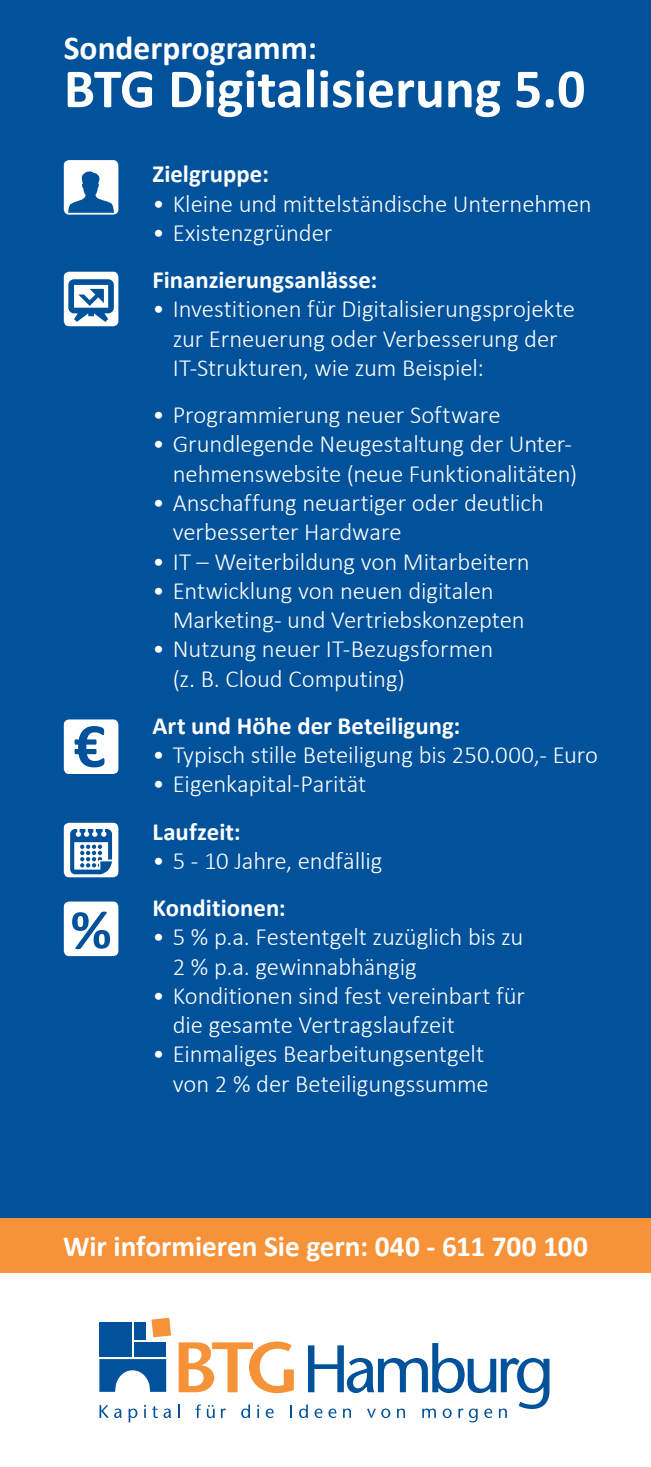
<style>
.page{position:relative;width:651px;height:1467px;background:#fff}
.page>*{position:absolute;margin:0;border:0;box-sizing:border-box;transform-origin:0 0}
.t1{font:700 55.8px "Calibri";color:#fff}
.t2{font:700 33.52px "Calibri";color:#fff}
.Zwischenhead_10_5_16{font:700 29.25px "Calibri";letter-spacing:-.005em;color:#fff}
.t3{font:300 24.75px/29.2px "Calibri";letter-spacing:-.005em;color:#fff}
.Zwischenhead_10_5_16-2{font:700 24.75px "Calibri";color:#fff}
</style>
<div class="page">
<div style="left:0;top:0;width:651px;height:1241px;background:#01529b"></div>
<div style="left:64px;top:272px;width:54px;height:54px;background:#fff;border-radius:5px"></div>
<svg style="left:68px;top:279px;width:46px;height:43px"></svg>
<div style="left:64px;top:719px;width:54px;height:55px;background:#fff;border-radius:5px"></div>
<svg style="left:74px;top:726px;width:30px;height:41px"></svg>
<div style="left:64px;top:902px;width:54px;height:54px;background:#fff;border-radius:5px"></div>
<svg style="left:72px;top:912px;width:38px;height:37px"></svg>
<div style="left:64px;top:160px;width:54px;height:55px;background:#fff;border-radius:5px"></div>
<svg style="left:68px;top:171px;width:46px;height:42px"></svg>
<div style="left:64px;top:823px;width:54px;height:54px;background:#fff;border-radius:5px"></div>
<svg style="left:70px;top:829px;width:42px;height:45px"></svg>
<div style="left:0;top:1218px;width:651px;height:54px;background:#f69238"></div>
<div style="left:99px;top:1322px;width:33px;height:35px;background:#01529b"></div>
<div style="left:134px;top:1322px;width:12px;height:18px;background:#01529b"></div>
<div style="left:134px;top:1342px;width:32px;height:15px;background:#01529b"></div>
<svg style="left:151px;top:1318px;width:20px;height:19px"></svg>
<svg style="left:99px;top:1359px;width:67px;height:33px"></svg>
<svg style="left:99px;top:1405px;width:23px;height:13px"></svg>
<svg style="left:129px;top:1408px;width:8px;height:14px"></svg>
<svg style="left:144px;top:1405px;width:2px;height:13px"></svg>
<svg style="left:152px;top:1406px;width:19px;height:12px"></svg>
<svg style="left:178px;top:1341px;width:371px;height:81px"></svg>
<p class="t2" style="left:64px;top:27px;width:255px">Sonderprogramm:</p>
<p class="t1" style="left:64px;top:53px;width:523px">BTG Digitalisierung 5.0</p>
<p class="Zwischenhead_10_5_16-2" style="left:152px;top:158px;width:118px">Zielgruppe:</p>
<p class="t3" style="left:152px;top:188px;width:440px">• Kleine und mittelständische Unternehmen</p>
<p class="t3" style="left:152px;top:217px;width:181px">• Existenzgründer</p>
<p class="Zwischenhead_10_5_16-2" style="left:152px;top:264px;width:226px">Finanzierungsanlässe:</p>
<p class="t3" style="left:173px;top:293px;width:404px;text-indent:-20px">• Investitionen für Digitalisierungsprojekte zur Erneuerung oder Verbesserung der<br>IT-Strukturen, wie zum Beispiel:</p>
<p class="t3" style="left:152px;top:399px;width:349px">• Programmierung neuer Software</p>
<p class="t3" style="left:152px;top:428px;width:426px;text-align:right">• Grundlegende Neugestaltung der Unter&shy;nehmenswebsite (neue Funktionalitäten)</p>
<p class="t3" style="left:173px;top:487px;width:372px;text-indent:-20px">• Anschaffung neuartiger oder deutlich verbesserter Hardware</p>
<p class="t3" style="left:152px;top:545px;width:378px">• IT – Weiterbildung von Mitarbeitern</p>
<p class="t3" style="left:173px;top:575px;width:353px;text-indent:-20px">• Entwicklung von neuen digitalen<br>Marketing- und Vertriebskonzepten</p>
<p class="t3" style="left:173px;top:633px;width:322px;text-indent:-20px">• Nutzung neuer IT-Bezugsformen (z. B. Cloud Computing)</p>
<p class="Zwischenhead_10_5_16-2" style="left:152px;top:710px;width:309px">Art und Höhe der Beteiligung:</p>
<p class="t3" style="left:152px;top:739px;width:447px">• Typisch stille Beteiligung bis 250.000,- Euro</p>
<p class="t3" style="left:152px;top:768px;width:215px">• Eigenkapital-Parität</p>
<p class="Zwischenhead_10_5_16-2" style="left:152px;top:815px;width:90px">Laufzeit:</p>
<p class="t3" style="left:152px;top:845px;width:231px">• 5 - 10 Jahre, endfällig</p>
<p class="Zwischenhead_10_5_16-2" style="left:152px;top:892px;width:135px">Konditionen:</p>
<p class="t3" style="left:173px;top:921px;width:352px;text-indent:-20px">• 5 % p.a. Festentgelt zuzüglich bis zu<br>2 % p.a. gewinnabhängig</p>
<p class="t3" style="left:173px;top:980px;width:353px;text-indent:-20px">• Konditionen sind fest vereinbart für die gesamte Vertragslaufzeit</p>
<p class="t3" style="left:152px;top:1038px;width:337px;text-align:right">• Einmaliges Bearbeitungsentgelt von 2 % der Beteiligungssumme</p>
<p class="Zwischenhead_10_5_16" style="left:63px;top:1228px;width:526px">Wir informieren Sie gern: 040 - 611 700 100</p>
</div>
